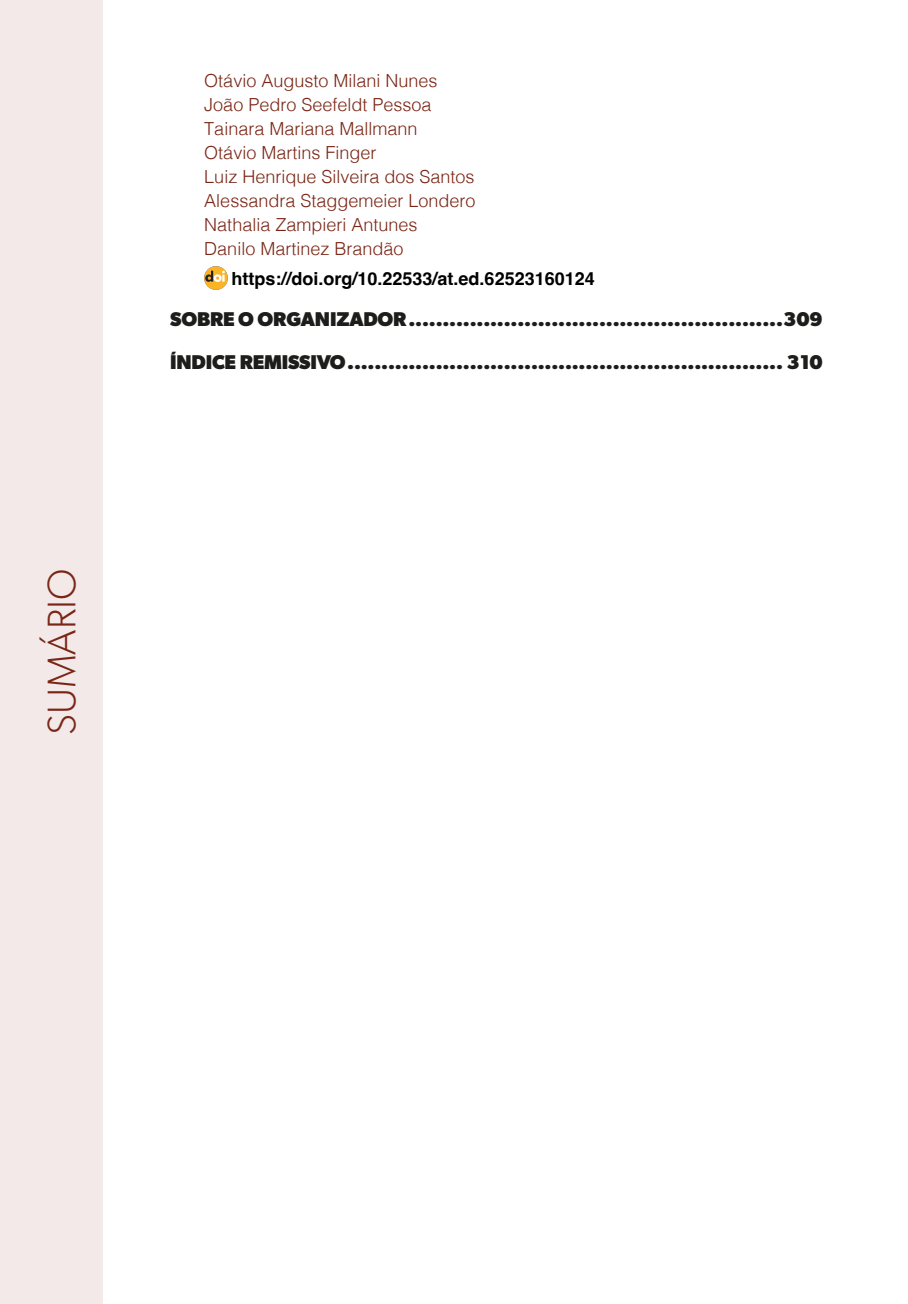
<style>
.page{position:relative;width:908px;height:1304px;background:#fff}
.page>*{position:absolute;margin:0;border:0;box-sizing:border-box;transform-origin:0 0}
.t1{font:300 40px "Gibson";color:#7a2616}
.t2{font:700 20px/43px "Gibson";letter-spacing:-.01em;color:#1d1d1b}
.t3{font:300 18px/24px "Helvetica";color:#7a2616}
.t4{font:700 18px "Helvetica";color:#000}
</style>
<div class="page">
<div style="left:0;top:0;width:103px;height:1304px;background:#f2e9e8"></div>
<img style="left:204px;top:266px;width:23px;height:23px">
<h1 class="t1" style="left:37px;top:735px;width:167px;rotate:-90deg">SUMÁRIO</h1>
<p class="t3" style="left:204px;top:67px;width:273px">Otávio Augusto Milani Nunes<br>João Pedro Seefeldt Pessoa<br>Tainara Mariana Mallmann<br>Otávio Martins Finger<br>Luiz Henrique Silveira dos Santos<br>Alessandra Staggemeier Londero<br>Nathalia Zampieri Antunes<br>Danilo Martinez Brandão</p>
<p class="t4" style="left:231px;top:268px;width:365px">https://doi.org/10.22533/at.ed.62523160124</p>
<p class="t2" style="left:170px;top:297px;width:653px">SOBRE O ORGANIZADOR.......................................................309<br>ÍNDICE REMISSIVO................................................................ 310</p>
</div>
